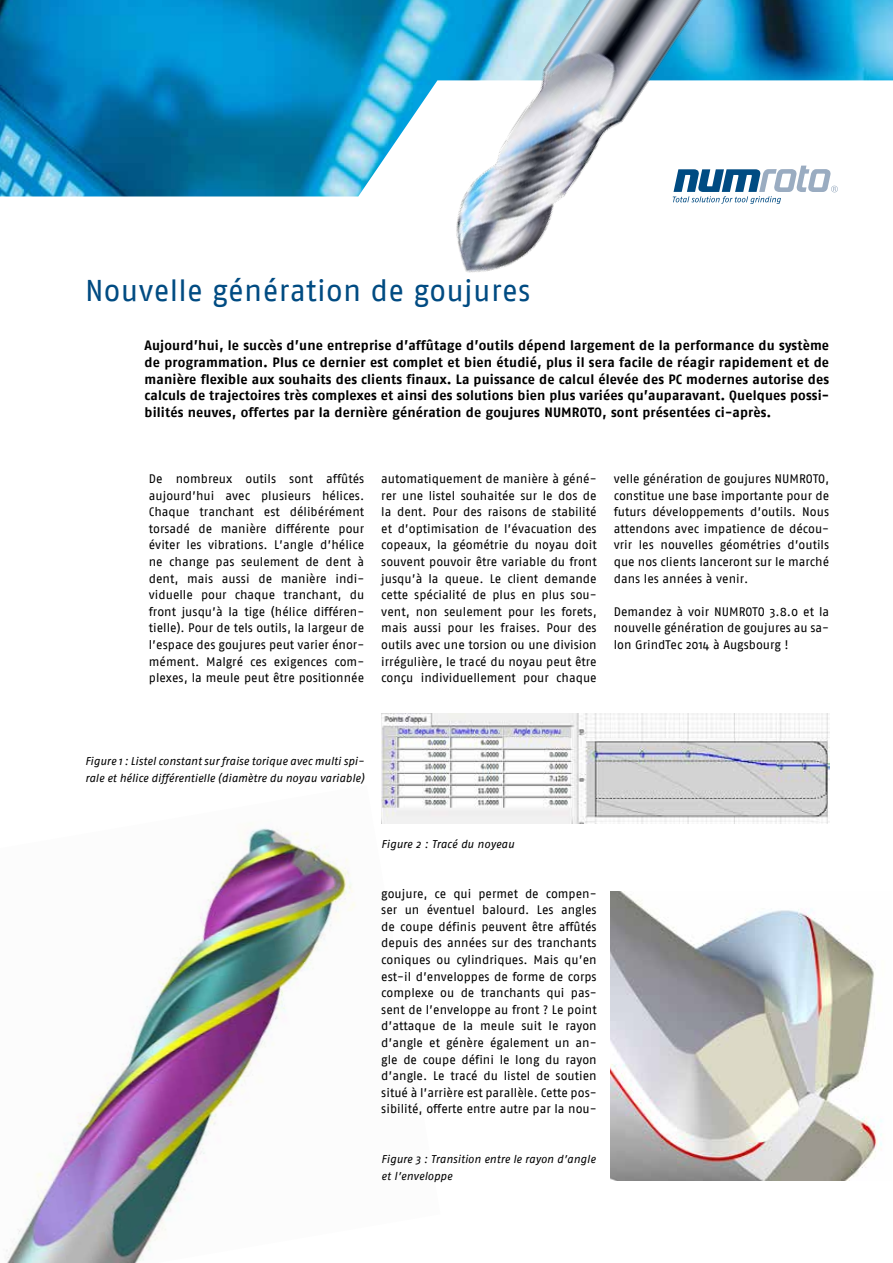
<style>
.page{position:relative;width:893px;height:1263px;background:#fff}
.page>*{position:absolute;margin:0;border:0;box-sizing:border-box;transform-origin:0 0}
.t1{font:30px "Fago No";letter-spacing:.01em;color:#004b82}
.t2{font:700 13.5px/16.6px "Fago No";letter-spacing:.01em;color:#000;text-align:justify}
.t3{font:12.3px/16.6px "Fago No";color:#000;text-align:justify}
.t4{font:italic 11.25px/16.6px "Fago No";color:#000}
</style>
<div class="page">
<img style="left:6px;top:823px;width:434px;height:440px">
<img style="left:610px;top:891px;width:272px;height:289px">
<img style="left:0;top:0;width:893px;height:196px">
<svg style="left:704px;top:166px;width:134px;height:38px"></svg>
<img style="left:381px;top:714px;width:448px;height:109px">
<img style="left:422px;top:0;width:282px;height:273px">
<h1 class="t1" style="left:85px;top:273px;width:447px">Nouvelle génération de goujures</h1>
<p class="t2" style="left:145px;top:337px;width:686px">Aujourd’hui, le succès d’une entreprise d’affûtage d’outils dépend largement de la performance du système de programmation. Plus ce dernier est complet et bien étudié, plus il sera facile de réagir rapidement et de manière flexible aux souhaits des clients finaux. La puissance de calcul élevée des PC modernes autorise des calculs de trajectoires très complexes et ainsi des solutions bien plus variées qu’auparavant. Quelques possi&shy;bilités neuves, offertes par la dernière génération de goujures NUMROTO, sont présentées ci-après.</p>
<p class="t3" style="left:149px;top:470px;width:217px">De nombreux outils sont affûtés aujourd’hui avec plusieurs hélices.<br>Chaque tranchant est délibérément torsadé de manière différente pour éviter les vibrations. L’angle d’hélice ne change pas seulement de dent à dent, mais aussi de manière indi&shy;viduelle pour chaque tranchant, du front jusqu’à la tige (hélice différen&shy;tielle). Pour de tels outils, la largeur de l’espace des goujures peut varier énor&shy;mément. Malgré ces exigences com&shy;plexes, la meule peut être positionnée</p>
<p class="t3" style="left:381px;top:470px;width:217px">automatiquement de manière à géné&shy;rer une listel souhaitée sur le dos de la dent. Pour des raisons de stabilité et d’optimisation de l’évacuation des copeaux, la géométrie du noyau doit souvent pouvoir être variable du front jusqu’à la queue. Le client demande cette spécialité de plus en plus sou&shy;vent, non seulement pour les forets, mais aussi pour les fraises. Pour des outils avec une torsion ou une division irrégulière, le tracé du noyau peut être conçu individuellement pour chaque</p>
<p class="t3" style="left:614px;top:470px;width:217px">velle génération de goujures NUMROTO, constitue une base importante pour de futurs développements d’outils. Nous attendons avec impatience de décou&shy;vrir les nouvelles géométries d’outils que nos clients lanceront sur le marché dans les années à venir.</p>
<p class="t3" style="left:614px;top:603px;width:217px">Demandez à voir NUMROTO 3.8.0 et la nouvelle génération de goujures au sa&shy;lon GrindTec 2014 à Augsbourg !</p>
<p class="t4" style="left:85px;top:753px;width:281px">Figure 1 : Listel constant sur fraise torique avec multi spi&shy;rale et hélice différentielle (diamètre du noyau variable)</p>
<p class="t4" style="left:381px;top:835px;width:135px">Figure 2 : Tracé du noyeau</p>
<p class="t3" style="left:381px;top:885px;width:217px">goujure, ce qui permet de compen&shy;ser un éventuel balourd. Les angles de coupe définis peuvent être affûtés depuis des années sur des tranchants coniques ou cylindriques. Mais qu’en est-il d’enveloppes de forme de corps complexe ou de tranchants qui pas&shy;sent de l’enveloppe au front ? Le point d’attaque de la meule suit le rayon d’angle et génère également un an&shy;gle de coupe défini le long du rayon d’angle. Le tracé du listel de soutien situé à l’arrière est parallèle. Cette pos&shy;sibilité, offerte entre autre par la nou-</p>
<p class="t4" style="left:381px;top:1151px;width:216px">Figure 3 : Transition entre le rayon d’angle et l’enveloppe</p>
</div>
